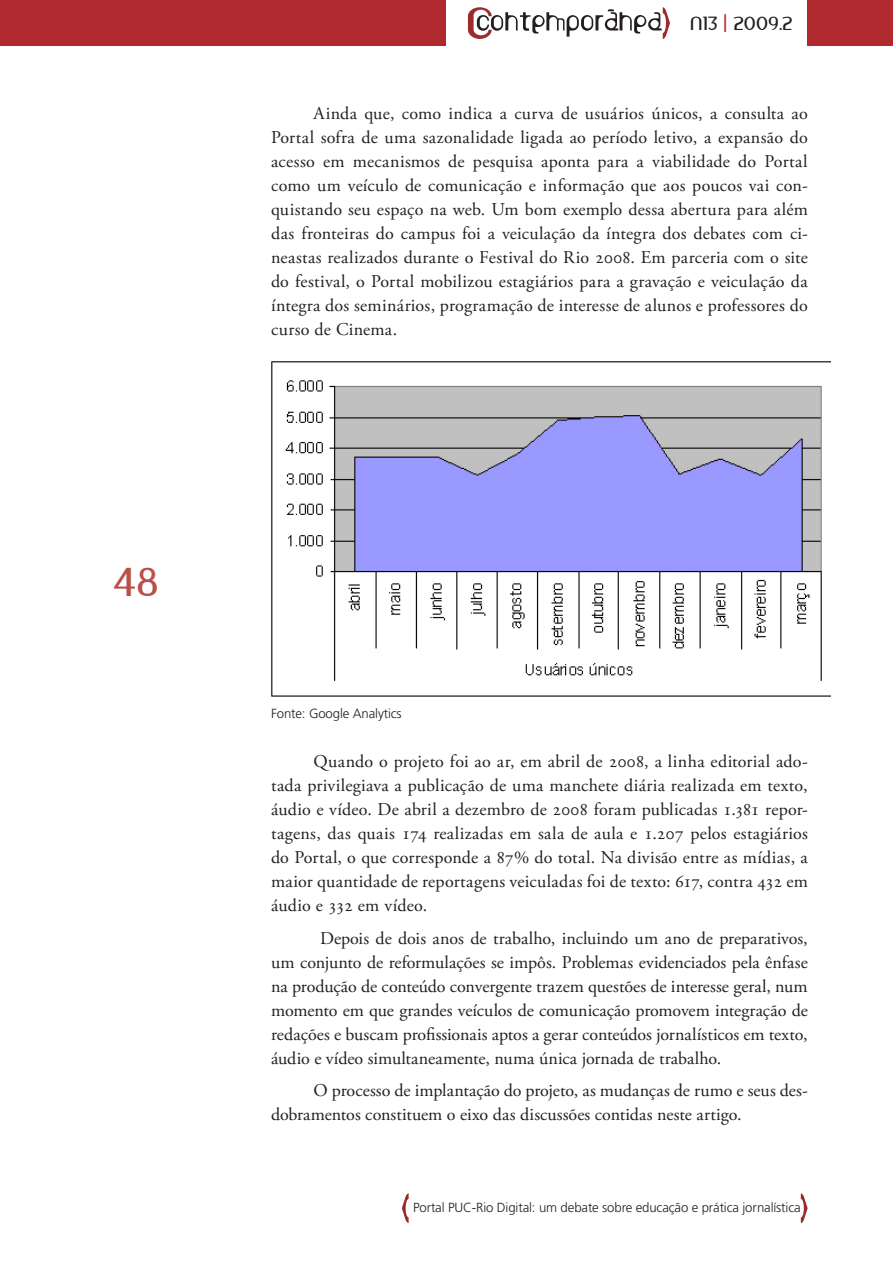
<style>
.page{position:relative;width:893px;height:1263px;background:#fff}
.page>*{position:absolute;margin:0;border:0;box-sizing:border-box;transform-origin:0 0}
.t1{font:37.5px "Amerika Sans";color:#b95046}
.MASSA{font:18px/24px "Adobe Garamond Pro";letter-spacing:.005em;color:#231f20;text-align:justify}
.t2{font:17.85px "Amerika Sans";color:#231f20}
.RODAPÉ{font:300 13.2px "Frutiger";letter-spacing:-.01em;color:#231f20}
.s1{color:#af292f}
</style>
<div class="page">
<svg style="left:468px;top:7px;width:202px;height:32px"></svg>
<svg style="left:402px;top:1193px;width:7px;height:30px"></svg>
<svg style="left:801px;top:1193px;width:7px;height:30px"></svg>
<div style="left:0;top:0;width:445px;height:46px;background:#af292f"></div>
<div style="left:808px;top:0;width:85px;height:46px;background:#af292f"></div>
<img style="left:271px;top:361px;width:560px;height:336px">
<h1 class="t1" style="left:113px;top:558px;width:47px">48</h1>
<p class="t2" style="left:690px;top:12px;width:104px">N13 <span class="s1">|</span> 2009.2</p>
<p class="MASSA" style="left:271px;top:102px;width:538px;text-indent:43px">Ainda que, como indica a curva de usuários únicos, a consulta ao Portal sofra de uma sazonalidade ligada ao período letivo, a expansão do acesso em mecanismos de pesquisa aponta para a viabilidade do Portal como um veículo de comunicação e informação que aos poucos vai con&shy;quistando seu espaço na web. Um bom exemplo dessa abertura para além das fronteiras do campus foi a veiculação da íntegra dos debates com ci&shy;neastas realizados durante o Festival do Rio 2008. Em parceria com o site do festival, o Portal mobilizou estagiários para a gravação e veiculação da íntegra dos seminários, programação de interesse de alunos e professores do curso de Cinema.</p>
<p class="RODAPÉ" style="left:271px;top:706px;width:132px">Fonte: Google Analytics</p>
<p class="MASSA" style="left:271px;top:750px;width:538px;text-indent:43px">Quando o projeto foi ao ar, em abril de 2008, a linha editorial ado&shy;tada privilegiava a publicação de uma manchete diária realizada em texto, áudio e vídeo. De abril a dezembro de 2008 foram publicadas 1.381 repor&shy;tagens, das quais 174 realizadas em sala de aula e 1.207 pelos estagiários do Portal, o que corresponde a 87% do total. Na divisão entre as mídias, a maior quantidade de reportagens veiculadas foi de texto: 617, contra 432 em áudio e 332 em vídeo.</p>
<p class="MASSA" style="left:271px;top:927px;width:538px;text-indent:49px">Depois de dois anos de trabalho, incluindo um ano de preparativos, um conjunto de reformulações se impôs. Problemas evidenciados pela ênfase na produção de conteúdo convergente trazem questões de interesse geral, num momento em que grandes veículos de comunicação promovem integração de redações e buscam profissionais aptos a gerar conteúdos jornalísticos em texto, áudio e vídeo simultaneamente, numa única jornada de trabalho.</p>
<p class="MASSA" style="left:271px;top:1079px;width:538px;text-indent:43px">O processo de implantação do projeto, as mudanças de rumo e seus des&shy;dobramentos constituem o eixo das discussões contidas neste artigo.</p>
<p class="RODAPÉ" style="left:413px;top:1200px;width:389px">Portal PUC-Rio Digital: um debate sobre educação e prática jornalística</p>
</div>
